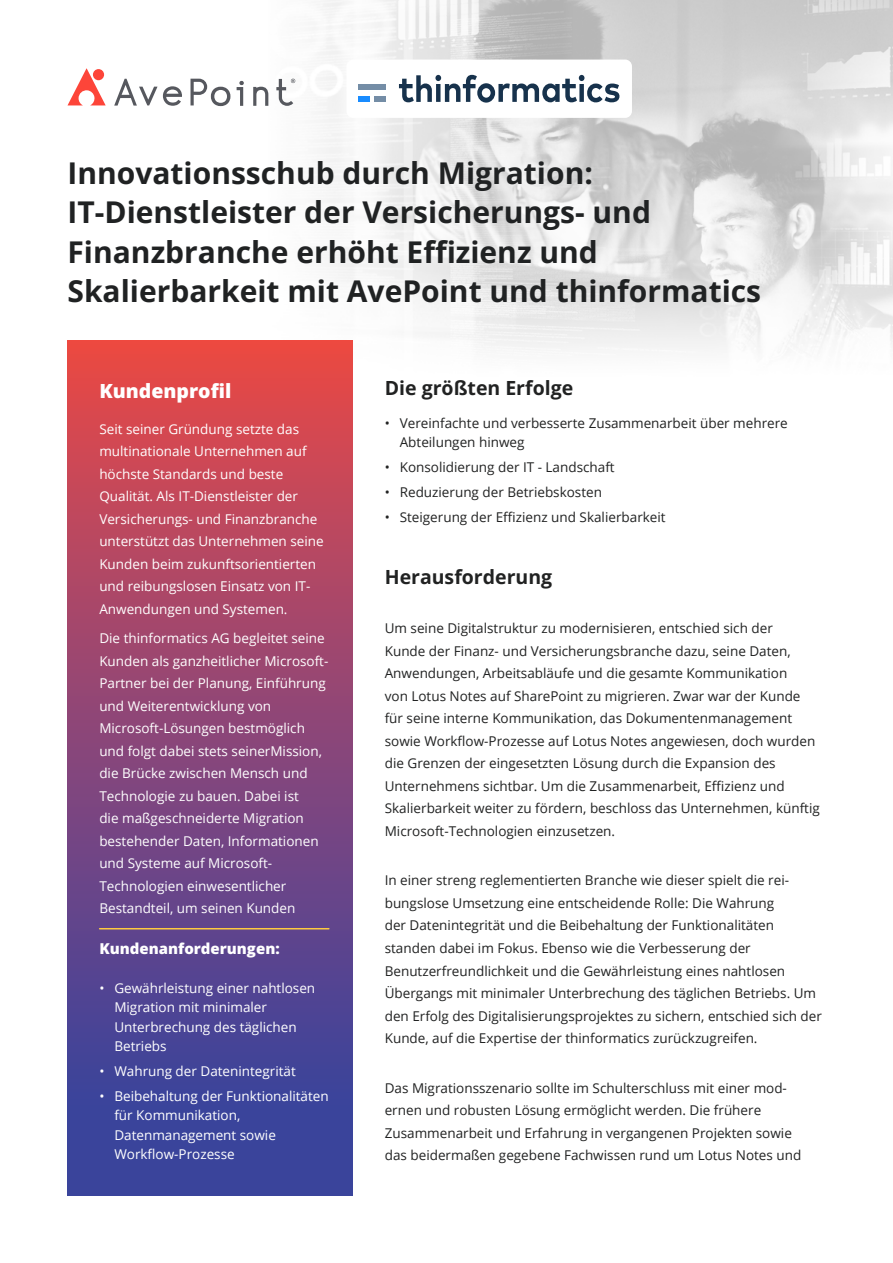
<style>
.page{position:relative;width:893px;height:1263px;background:#fff}
.page>*{position:absolute;margin:0;border:0;box-sizing:border-box;transform-origin:0 0}
.t1{font:700 30px/39px "Open Sans";color:#202223}
.t2{font:700 19.5px "Open Sans";color:#212222}
.t3{font:800 19.5px "Open Sans";color:#fff}
.t4{font:800 15px "Open Sans";color:#fff}
.t5{font:13.5px/22.5px "Open Sans";color:#212222}
.t6{font:13.5px/22.5px "Open Sans";color:#fff}
</style>
<div class="page">
<img style="left:67px;top:0;width:826px;height:383px">
<div style="left:67px;top:340px;width:285px;height:855px;background:linear-gradient(to bottom,#e6494a,#2743a7)"></div>
<hr style="left:100px;top:928px;width:229px;height:1px;background:#fdca41">
<svg style="left:237px;top:81px;width:7px;height:25px"></svg>
<svg style="left:253px;top:87px;width:15px;height:19px"></svg>
<svg style="left:276px;top:79px;width:19px;height:27px"></svg>
<svg style="left:114px;top:79px;width:68px;height:27px"></svg>
<svg style="left:190px;top:79px;width:40px;height:27px"></svg>
<svg style="left:68px;top:68px;width:38px;height:37px"></svg>
<div style="left:93px;top:69px;width:11px;height:11px;background:#fd4539;border-radius:50%"></div>
<div style="left:346px;top:60px;width:286px;height:58px;background:#fff;border-radius:7px"></div>
<div style="left:358px;top:96px;width:11px;height:6px;background:#198cff"></div>
<div style="left:375px;top:96px;width:11px;height:6px;background:#748da6"></div>
<div style="left:358px;top:84px;width:28px;height:6px;background:#748da6"></div>
<svg style="left:399px;top:75px;width:220px;height:28px"></svg>
<h1 class="t1" style="left:68px;top:153px;width:695px">Innovationsschub durch Migration:<br>IT-Dienstleister der Versicherungs- und Finanzbranche erhöht Effizienz und Skalierbarkeit mit AvePoint und thinformatics</h1>
<h2 class="t3" style="left:99px;top:376px;width:133px">Kundenprofil</h2>
<p class="t6" style="left:99px;top:417px;width:226px">Seit seiner Gründung setzte das multinationale Unternehmen auf höchste Standards und beste Qualität. Als IT-Dienstleister der Versicherungs- und Finanzbranche unterstützt das Unternehmen seine Kunden beim zukunftsorientierten und reibungslosen Einsatz von IT-Anwendungen und Systemen.</p>
<p class="t6" style="left:99px;top:627px;width:231px">Die thinformatics AG begleitet seine Kunden als ganzheitlicher Microsoft-Partner bei der Planung, Einführung und Weiterentwicklung von Microsoft-Lösungen bestmöglich und folgt dabei stets seinerMission, die Brücke zwischen Mensch und Technologie zu bauen. Dabei ist<br>die maßgeschneiderte Migration bestehender Daten, Informationen und Systeme auf Microsoft-Technologien einwesentlicher Bestandteil, um seinen Kunden</p>
<p class="t4" style="left:99px;top:937px;width:182px">Kundenanforderungen:</p>
<p class="t6" style="left:114px;top:978px;width:202px;line-height:19.5px;text-indent:-15px">• Gewährleistung einer nahtlosen<br>Migration mit minimaler<br>Unterbrechung des täglichen<br>Betriebs</p>
<p class="t6" style="left:99px;top:1059px;width:198px">• Wahrung der Datenintegrität</p>
<p class="t6" style="left:114px;top:1086px;width:216px;line-height:19.5px;text-indent:-15px">• Beibehaltung der Funktionalitäten für Kommunikation,<br>Datenmanagement sowie<br>Workflow-Prozesse</p>
<h2 class="t2" style="left:385px;top:374px;width:190px">Die größten Erfolge</h2>
<p class="t5" style="left:400px;top:413px;width:390px;line-height:19.5px;text-indent:-15px">• Vereinfachte und verbesserte Zusammenarbeit über mehrere<br>Abteilungen hinweg</p>
<p class="t5" style="left:385px;top:456px;width:231px">• Konsolidierung der IT - Landschaft</p>
<p class="t5" style="left:385px;top:481px;width:219px">• Reduzierung der Betriebskosten</p>
<p class="t5" style="left:385px;top:505px;width:282px">• Steigerung der Effizienz und Skalierbarkeit</p>
<h2 class="t2" style="left:385px;top:563px;width:169px">Herausforderung</h2>
<p class="t5" style="left:385px;top:617px;width:437px">Um seine Digitalstruktur zu modernisieren, entschied sich der<br>Kunde der Finanz- und Versicherungsbranche dazu, seine Daten, Anwendungen, Arbeitsabläufe und die gesamte Kommunikation<br>von Lotus Notes auf SharePoint zu migrieren. Zwar war der Kunde für seine interne Kommunikation, das Dokumentenmanagement sowie Workflow-Prozesse auf Lotus Notes angewiesen, doch wurden die Grenzen der eingesetzten Lösung durch die Expansion des Unternehmens sichtbar. Um die Zusammenarbeit, Effizienz und Skalierbarkeit weiter zu fördern, beschloss das Unternehmen, künftig Microsoft-Technologien einzusetzen.</p>
<p class="t5" style="left:385px;top:869px;width:439px">In einer streng reglementierten Branche wie dieser spielt die rei&shy;bungslose Umsetzung eine entscheidende Rolle: Die Wahrung<br>der Datenintegrität und die Beibehaltung der Funktionalitäten standen dabei im Fokus. Ebenso wie die Verbesserung der Benutzerfreundlichkeit und die Gewährleistung eines nahtlosen Übergangs mit minimaler Unterbrechung des täglichen Betriebs. Um den Erfolg des Digitalisierungsprojektes zu sichern, entschied sich der Kunde, auf die Expertise der thinformatics zurückzugreifen.</p>
<p class="t5" style="left:385px;top:1076px;width:418px">Das Migrationsszenario sollte im Schulterschluss mit einer mod&shy;ernen und robusten Lösung ermöglicht werden. Die frühere Zusammenarbeit und Erfahrung in vergangenen Projekten sowie das beidermaßen gegebene Fachwissen rund um Lotus Notes und</p>
</div>
